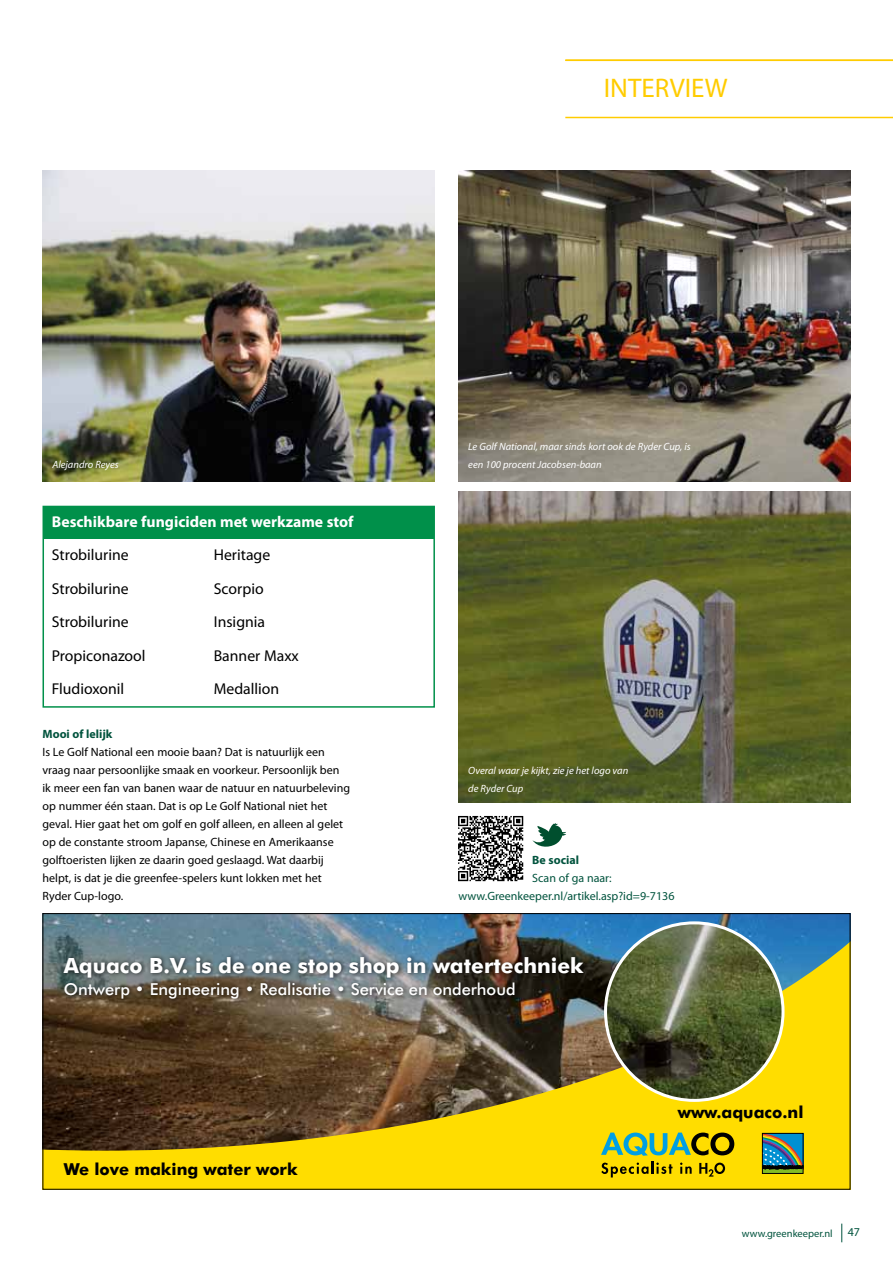
<style>
.page{position:relative;width:893px;height:1263px;background:#fff}
.page>*{position:absolute;margin:0;border:0;box-sizing:border-box;transform-origin:0 0}
.t1{font:27px "Myriad Pro";color:#fc0}
.t2{font:700 21px "Futura BT";color:#fff}
.t3{font:500 16.5px "Futura BT";color:#fff}
.t4{font:700 16.5px "Futura BT";color:#000}
.t5{font:15.75px "Myriad Pro";color:#000}
.t6{font:700 15.75px "Myriad Pro";color:#fff}
.t7{font:12px/18px "Myriad Pro";color:#000}
.t8{font:12px/18px "Myriad Pro";color:#00533d}
.t9{font:700 12px "Myriad Pro";color:#00533d}
.t10{font:italic 10.5px/18px "Myriad Pro";color:#fff}
.t11{font:10.5px "Myriad Pro";color:#00533d}
</style>
<div class="page">
<svg style="left:841px;top:1223px;width:1px;height:19px"></svg>
<img style="left:458px;top:491px;width:392px;height:311px">
<img style="left:43px;top:170px;width:392px;height:311px">
<img style="left:458px;top:170px;width:392px;height:311px">
<hr style="left:565px;top:117px;width:328px;height:1px;background:#fc0">
<hr style="left:565px;top:60px;width:328px;height:1px;background:#fc0">
<div style="left:43px;top:506px;width:392px;height:202px;border:2px solid #00904a"></div>
<div style="left:43px;top:507px;width:391px;height:31px;background:#00904a"></div>
<img style="left:45px;top:915px;width:803px;height:15px">
<img style="left:45px;top:930px;width:803px;height:257px">
<img style="left:605px;top:923px;width:178px;height:177px;border-radius:89px">
<svg style="left:601px;top:1132px;width:133px;height:45px;background:#aeb024"></svg>
<svg style="left:764px;top:1135px;width:37px;height:37px"></svg>
<div style="left:762px;top:1133px;width:41px;height:41px;border:1px solid #000"></div>
<div style="left:61px;top:953px;width:528px;height:52px;background:#000;opacity:.75"></div>
<svg style="left:458px;top:816px;width:65px;height:65px"></svg>
<svg style="left:532px;top:823px;width:34px;height:24px"></svg>
<h1 class="t1" style="left:604px;top:71px;width:125px">INTERVIEW</h1>
<p class="t10" style="left:52px;top:455px;width:68px">Alejandro Reyes</p>
<h3 class="t6" style="left:52px;top:511px;width:303px">Beschikbare fungiciden met werkzame stof</h3>
<h3 class="t5" style="left:52px;top:545px;width:78px">Strobilurine</h3>
<h3 class="t5" style="left:214px;top:545px;width:58px">Heritage</h3>
<h3 class="t5" style="left:52px;top:579px;width:78px">Strobilurine</h3>
<h3 class="t5" style="left:214px;top:579px;width:51px">Scorpio</h3>
<h3 class="t5" style="left:52px;top:612px;width:78px">Strobilurine</h3>
<h3 class="t5" style="left:214px;top:612px;width:53px">Insignia</h3>
<h3 class="t5" style="left:52px;top:645px;width:95px">Propiconazool</h3>
<h3 class="t5" style="left:214px;top:645px;width:87px">Banner Maxx</h3>
<h3 class="t5" style="left:52px;top:679px;width:74px">Fludioxonil</h3>
<h3 class="t5" style="left:214px;top:679px;width:67px">Medallion</h3>
<p class="t9" style="left:43px;top:726px;width:71px">Mooi of lelijk</p>
<p class="t7" style="left:43px;top:743px;width:309px">Is Le Golf National een mooie baan? Dat is natuurlijk een vraag naar persoonlijke smaak en voorkeur. Persoonlijk ben ik meer een fan van banen waar de natuur en natuurbeleving op nummer één staan. Dat is op Le Golf National niet het geval. Hier gaat het om golf en golf alleen, en alleen al gelet op de constante stroom Japanse, Chinese en Amerikaanse golftoeristen lijken ze daarin goed geslaagd. Wat daarbij helpt, is dat je die greenfee-spelers kunt lokken met het Ryder Cup-logo.</p>
<p class="t10" style="left:468px;top:437px;width:224px">Le Golf National, maar sinds kort ook de Ryder Cup, is een 100 procent Jacobsen-baan</p>
<p class="t10" style="left:468px;top:761px;width:162px">Overal waar je kijkt, zie je het logo van de Ryder Cup</p>
<p class="t9" style="left:532px;top:852px;width:48px">Be social</p>
<p class="t8" style="left:459px;top:869px;width:217px;text-indent:74px">Scan of ga naar: www.Greenkeeper.nl/artikel.asp?id=9-7136</p>
<h2 class="t2" style="left:64px;top:952px;width:521px">Aquaco B.V. is de one stop shop in watertechniek</h2>
<h3 class="t3" style="left:64px;top:979px;width:453px">Ontwerp • Engineering • Realisatie • Service en onderhoud</h3>
<h3 class="t4" style="left:64px;top:1158px;width:235px">We love making water work</h3>
<h3 class="t4" style="left:678px;top:1102px;width:127px">www.aquaco.nl</h3>
<p class="t11" style="left:742px;top:1227px;width:92px">www.greenkeeper.nl</p>
<p class="t8" style="left:848px;top:1222px;width:14px">47</p>
</div>
